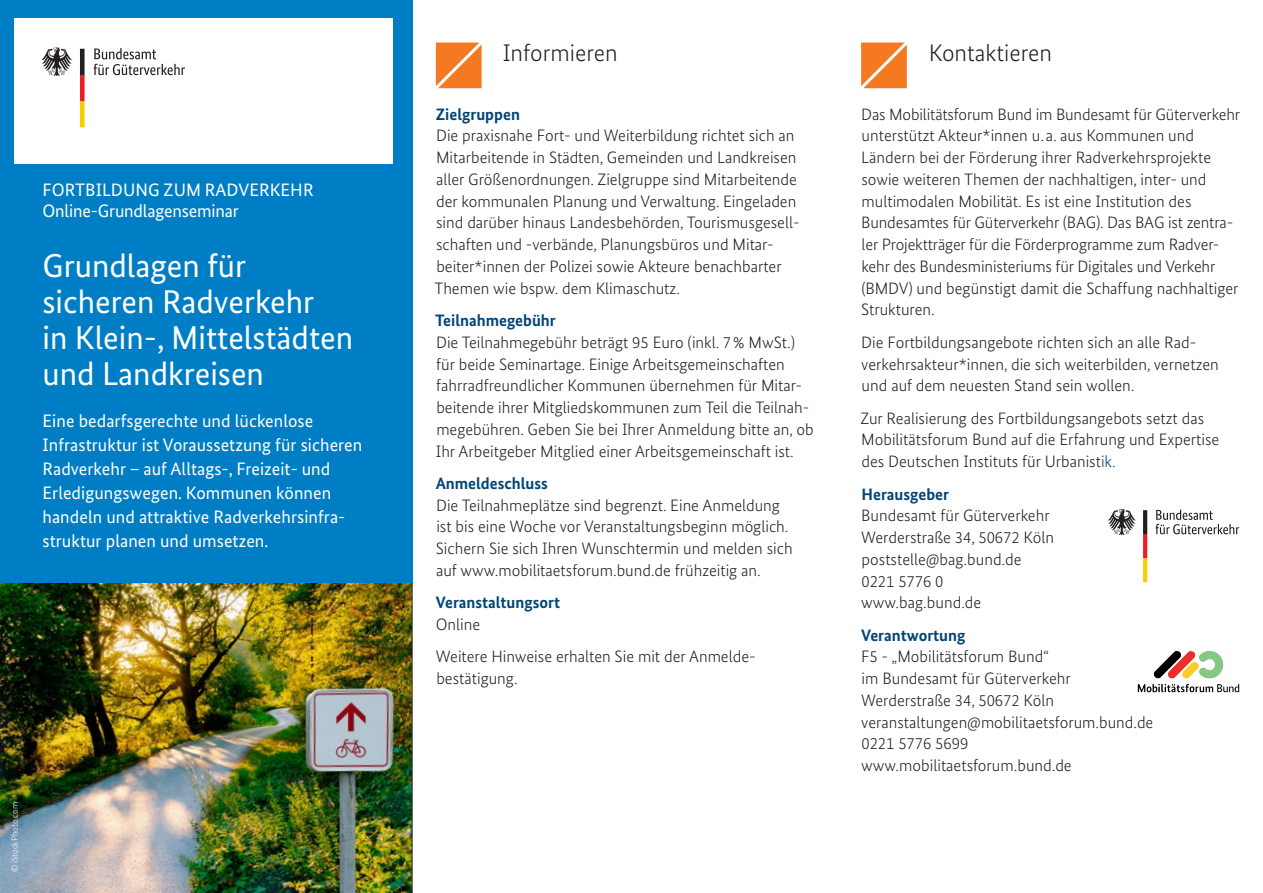
<style>
.page{position:relative;width:1263px;height:893px;background:#fff}
.page>*{position:absolute;margin:0;border:0;box-sizing:border-box;transform-origin:0 0}
.t1{font:33px/36px "Bundes Sans";color:#fff}
.Rubrik{font:300 24px "Bundes Sans";color:#231f20}
.t2{font:18px/24px "Bundes Sans";letter-spacing:.005em;color:#fff}
.Copy_11_14_5_2_5{font:300 16.5px/21.8px "Bundes Sans";color:#231f20}
.Copy_11_14_5{font:300 16.5px "Bundes Sans";color:#231f20}
.Head_11_14_5{font:700 16.5px "Bundes Sans";color:#004578}
.Copy_11_14_5-2{font:300 9px "Bundes Sans";color:#fff}
.s1{color:#004578}
</style>
<div class="page">
<img style="left:0;top:583px;width:412px;height:310px">
<div style="left:0;top:0;width:412px;height:583px;background:#007ec5"></div>
<div style="left:14px;top:18px;width:379px;height:146px;background:#fff"></div>
<svg style="left:94px;top:48px;width:91px;height:27px"></svg>
<svg style="left:41px;top:48px;width:31px;height:28px"></svg>
<svg style="left:80px;top:49px;width:5px;height:78px"></svg>
<svg style="left:861px;top:43px;width:46px;height:45px;background:#f58536"></svg>
<svg style="left:436px;top:43px;width:46px;height:45px;background:#f58637"></svg>
<img style="left:1137px;top:650px;width:103px;height:43px">
<svg style="left:1155px;top:510px;width:84px;height:24px"></svg>
<svg style="left:1108px;top:509px;width:28px;height:26px"></svg>
<svg style="left:1143px;top:510px;width:4px;height:72px"></svg>
<p class="t2" style="left:43px;top:178px;width:272px">FORTBILDUNG ZUM RADVERKEHR</p>
<p class="t2" style="left:43px;top:199px;width:198px">Online-Grundlagenseminar</p>
<p class="t1" style="left:43px;top:247px;width:312px">Grundlagen für sicheren Radverkehr<br>in Klein-, Mittelstädten und Landkreisen</p>
<p class="t2" style="left:43px;top:408px;width:321px">Eine bedarfsgerechte und lückenlose Infrastruktur ist Voraussetzung für sicheren Radverkehr – auf Alltags-, Freizeit- und Erledigungswegen. Kommunen können handeln und attraktive Radverkehrsinfra&shy;struktur planen und umsetzen.</p>
<p class="Copy_11_14_5-2" style="left:10px;top:872px;width:72px;rotate:-90deg">©iStockPhoto.com</p>
<p class="Rubrik" style="left:503px;top:40px;width:116px">Informieren</p>
<p class="Head_11_14_5" style="left:436px;top:104px;width:86px">Zielgruppen</p>
<p class="Copy_11_14_5_2_5" style="left:434px;top:125px;width:367px">Die praxisnahe Fort- und Weiterbildung richtet sich an Mitarbeitende in Städten, Gemeinden und Landkreisen aller Größenordnungen. Zielgruppe sind Mitarbeitende der kommunalen Planung und Verwaltung. Eingeladen sind darüber hinaus Landesbehörden, Tourismusgesell&shy;schaften und -verbände, Planungsbüros und Mitar&shy;beiter*innen der Polizei sowie Akteure benachbarter Themen wie bspw. dem Klimaschutz.</p>
<p class="Head_11_14_5" style="left:435px;top:311px;width:122px">Teilnahmegebühr</p>
<p class="Copy_11_14_5_2_5" style="left:436px;top:331px;width:379px">Die Teilnahmegebühr beträgt 95 Euro (inkl. 7% MwSt.) für beide Seminartage. Einige Arbeitsgemeinschaften fahrradfreundlicher Kommunen übernehmen für Mitar&shy;beitende ihrer Mitgliedskommunen zum Teil die Teilnah&shy;megebühren. Geben Sie bei Ihrer Anmeldung bitte an, ob Ihr Arbeitgeber Mitglied einer Arbeitsgemeinschaft ist.</p>
<p class="Head_11_14_5" style="left:436px;top:474px;width:114px">Anmeldeschluss</p>
<p class="Copy_11_14_5_2_5" style="left:436px;top:494px;width:358px">Die Teilnahmeplätze sind begrenzt. Eine Anmeldung ist bis eine Woche vor Veranstaltungsbeginn möglich.<br>Sichern Sie sich Ihren Wunschtermin und melden sich auf www.mobilitaetsforum.bund.de frühzeitig an.</p>
<p class="Head_11_14_5" style="left:436px;top:593px;width:126px">Veranstaltungsort</p>
<p class="Copy_11_14_5_2_5" style="left:436px;top:613px;width:46px">Online</p>
<p class="Copy_11_14_5_2_5" style="left:436px;top:646px;width:319px">Weitere Hinweise erhalten Sie mit der Anmelde&shy;bestätigung.</p>
<p class="Rubrik" style="left:929px;top:40px;width:125px">Kontaktieren</p>
<p class="Copy_11_14_5_2_5" style="left:861px;top:103px;width:381px">Das Mobilitätsforum Bund im Bundesamt für Güterverkehr unterstützt Akteur*innen u.a. aus Kommunen und Ländern bei der Förderung ihrer Radverkehrsprojekte sowie weiteren Themen der nachhaltigen, inter- und multimodalen Mobilität. Es ist eine Institution des Bundesamtes für Güterverkehr (BAG). Das BAG ist zentra&shy;ler Projektträger für die Förderprogramme zum Radver&shy;kehr des Bundesministeriums für Digitales und Verkehr (BMDV) und begünstigt damit die Schaffung nachhaltiger Strukturen.</p>
<p class="Copy_11_14_5_2_5" style="left:861px;top:331px;width:359px">Die Fortbildungsangebote richten sich an alle Rad&shy;verkehrsakteur*innen, die sich weiterbilden, vernetzen und auf dem neuesten Stand sein wollen.</p>
<p class="Copy_11_14_5_2_5" style="left:860px;top:407px;width:361px">Zur Realisierung des Fortbildungsangebots setzt das<br>Mobilitätsforum Bund auf die Erfahrung und Expertise des Deutschen Instituts für Urbanist<span class="s1">ik.</span></p>
<p class="Head_11_14_5" style="left:862px;top:484px;width:89px">Herausgeber</p>
<p class="Copy_11_14_5" style="left:861px;top:506px;width:190px">Bundesamt für Güterverkehr</p>
<p class="Copy_11_14_5" style="left:861px;top:528px;width:194px">Werderstraße 34, 50672 Köln</p>
<p class="Copy_11_14_5" style="left:861px;top:550px;width:161px">poststelle@bag.bund.de</p>
<p class="Copy_11_14_5" style="left:861px;top:572px;width:84px">0221 5776 0</p>
<p class="Copy_11_14_5_2_5" style="left:861px;top:592px;width:121px">www.bag.bund.de</p>
<p class="Head_11_14_5" style="left:861px;top:625px;width:106px">Verantwortung</p>
<p class="Copy_11_14_5" style="left:861px;top:648px;width:190px">F5 - „Mobilitätsforum Bund“</p>
<p class="Copy_11_14_5" style="left:862px;top:669px;width:211px">im Bundesamt für Güterverkehr</p>
<p class="Copy_11_14_5" style="left:861px;top:691px;width:194px">Werderstraße 34, 50672 Köln</p>
<p class="Copy_11_14_5" style="left:861px;top:713px;width:294px">veranstaltungen@mobilitaetsforum.bund.de</p>
<p class="Copy_11_14_5" style="left:861px;top:735px;width:108px">0221 5776 5699</p>
<p class="Copy_11_14_5_2_5" style="left:861px;top:755px;width:212px">www.mobilitaetsforum.bund.de</p>
</div>
